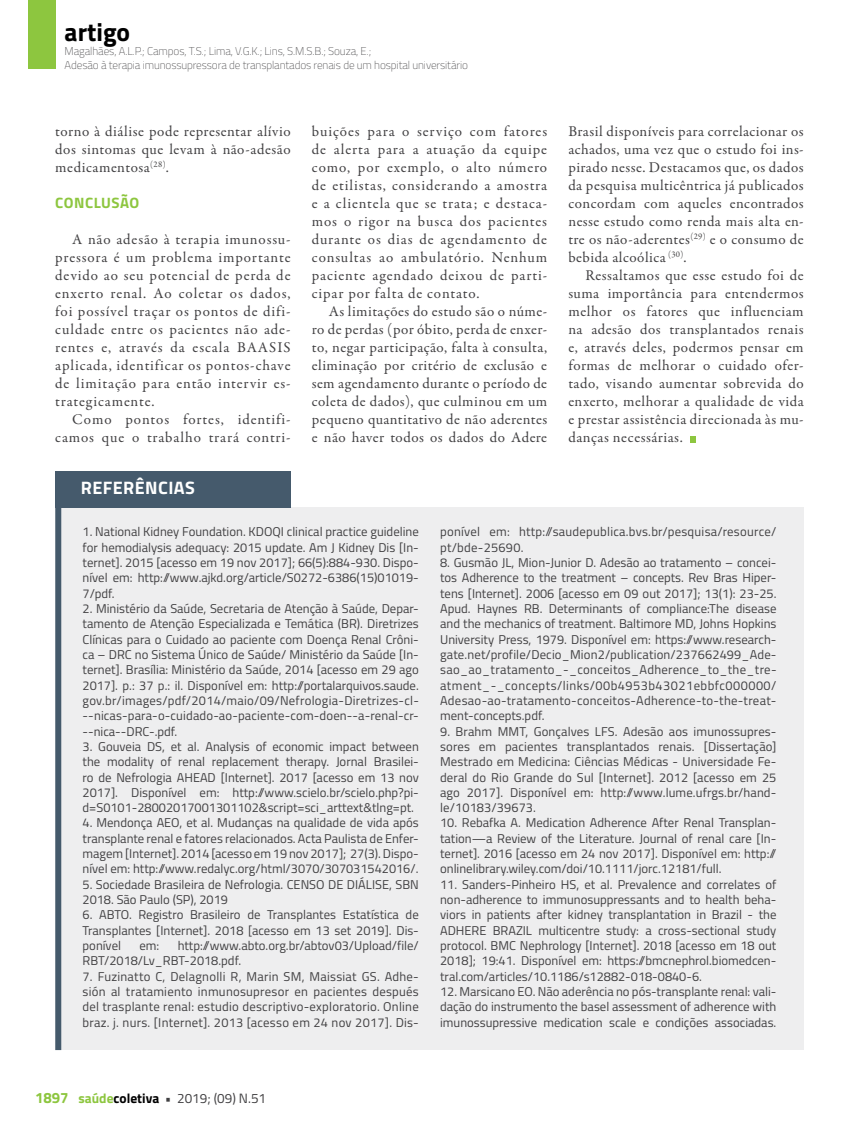
<style>
.page{position:relative;width:859px;height:1132px;background:#fff}
.page>*{position:absolute;margin:0;border:0;box-sizing:border-box;transform-origin:0 0}
.t1{font:700 25.5px "Titillium";color:#000}
.t2{font:700 18px "Titillium";letter-spacing:.025em;color:#fff}
.t3{font:15px/18px "Garamond Premr Pro";letter-spacing:.04em;color:#414042;text-align:justify}
.t4{font:15px/18px "Garamond Premr Pro";letter-spacing:.06em;color:#414042;text-align:right}
.t5{font:700 15px "Titillium";letter-spacing:.03em;color:#8dc63f}
.t6{font:13.5px "Titillium";color:#414042}
.t7{font:12.75px/15.3px "Titillium";color:#414042;text-align:justify}
.t8{font:12.75px/15.3px "Titillium";letter-spacing:.02em;color:#414042}
.t9{font:100 11.25px/13.5px "Titillium";letter-spacing:-.01em;color:#414042}
.s1{font-weight:700;font-size:15px;color:#8dc63f}
.s2{font-weight:700;color:#8dc63f}
.s3{font-weight:700;color:#000}
.s4{font-weight:700}
</style>
<div class="page">
<div style="left:28px;top:0;width:27px;height:69px;background:#8dc63f"></div>
<svg style="left:690px;top:436px;width:6px;height:6px"></svg>
<div style="left:55px;top:507px;width:749px;height:542px;background:#eeeeef"></div>
<div style="left:55px;top:471px;width:236px;height:36px;background:#455a6c"></div>
<div style="left:55px;top:471px;width:6px;height:578px;background:#455a6c"></div>
<h1 class="t1" style="left:65px;top:12px;width:67px">artigo</h1>
<p class="t9" style="left:65px;top:44px;width:405px">Magalhães, A.L.P.; Campos, T.S.; Lima, V.G.K.; Lins, S.M.S.B.; Souza, E.;<br>Adesão à terapia imunossupressora de transplantados renais de um hospital universitário</p>
<p class="t3" style="left:55px;top:122px;width:237px">torno à diálise pode representar alívio dos sintomas que levam à não-adesão medicamentosa<sup>(28)</sup>.</p>
<p class="t5" style="left:55px;top:191px;width:86px">CONCLUSÃO</p>
<p class="t3" style="left:55px;top:230px;width:237px;text-indent:17px">A não adesão à terapia imunossu&shy;pressora é um problema importante devido ao seu potencial de perda de enxerto renal. Ao coletar os dados, foi possível traçar os pontos de difi&shy;culdade entre os pacientes não ade&shy;rentes e, através da escala BAASIS aplicada, identificar os pontos-chave de limitação para então intervir es&shy;trategicamente.</p>
<p class="t4" style="left:55px;top:410px;width:237px">Como pontos fortes, identifi&shy;camos que o trabalho trará contri-</p>
<p class="t3" style="left:312px;top:122px;width:237px">buições para o serviço com fatores de alerta para a atuação da equipe como, por exemplo, o alto número de etilistas, considerando a amostra e a clientela que se trata; e destaca&shy;mos o rigor na busca dos pacientes durante os dias de agendamento de consultas ao ambulatório. Nenhum paciente agendado deixou de parti&shy;cipar por falta de contato.</p>
<p class="t3" style="left:312px;top:302px;width:237px;text-indent:17px">As limitações do estudo são o núme&shy;ro de perdas (por óbito, perda de enxer&shy;to, negar participação, falta à consulta, eliminação por critério de exclusão e sem agendamento durante o período de coleta de dados), que culminou em um pequeno quantitativo de não aderentes e não haver todos os dados do Adere</p>
<p class="t3" style="left:568px;top:122px;width:237px">Brasil disponíveis para correlacionar os achados, uma vez que o estudo foi ins&shy;pirado nesse. Destacamos que, os dados da pesquisa multicêntrica já publicados concordam com aqueles encontrados nesse estudo como renda mais alta en&shy;tre os não-aderentes<sup>(29)</sup> e o consumo de bebida alcoólica <sup>(30)</sup>.</p>
<p class="t3" style="left:568px;top:266px;width:237px;text-indent:17px">Ressaltamos que esse estudo foi de suma importância para entendermos melhor os fatores que influenciam na adesão dos transplantados renais e, através deles, podermos pensar em formas de melhorar o cuidado ofer&shy;tado, visando aumentar sobrevida do enxerto, melhorar a qualidade de vida e prestar assistência direcionada às mu&shy;danças necessárias.</p>
<h2 class="t2" style="left:81px;top:473px;width:116px">REFERÊNCIAS</h2>
<p class="t7" style="left:83px;top:523px;width:338px">1. National Kidney Foundation. KDOQI clinical practice guideline for hemodialysis adequacy: 2015 update. Am J Kidney Dis [In&shy;ternet]. 2015 [acesso em 19 nov 2017]; 66(5):884-930. Dispo&shy;nível em: http://www.ajkd.org/article/S0272-6386(15)01019- 7/pdf.</p>
<p class="t7" style="left:83px;top:600px;width:338px">2. Ministério da Saúde, Secretaria de Atenção à Saúde, Depar&shy;tamento de Atenção Especializada e Temática (BR). Diretrizes Clínicas para o Cuidado ao paciente com Doença Renal Crôni&shy;ca – DRC no Sistema Único de Saúde/ Ministério da Saúde [In&shy;ternet]. Brasília: Ministério da Saúde, 2014 [acesso em 29 ago 2017]. p.: 37 p.: il. Disponível em: http://portalarquivos.saude. gov.br/images/pdf/2014/maio/09/Nefrologia-Diretrizes-cl---nicas-para-o-cuidado-ao-paciente-com-doen--a-renal-cr---nica--DRC-.pdf.</p>
<p class="t7" style="left:83px;top:737px;width:338px">3. Gouveia DS, et al. Analysis of economic impact between the modality of renal replacement therapy. Jornal Brasilei&shy;ro de Nefrologia AHEAD [Internet]. 2017 [acesso em 13 nov 2017]. Disponível em: http://www.scielo.br/scielo.php?pi&shy;d=S0101-28002017001301102&amp;script=sci_arttext&amp;tlng=pt.</p>
<p class="t7" style="left:83px;top:814px;width:338px">4. Mendonça AEO, et al. Mudanças na qualidade de vida após transplante renal e fatores relacionados. Acta Paulista de Enfer&shy;magem [Internet]. 2014 [acesso em 19 nov 2017]; 27(3). Dispo&shy;nível em: http://www.redalyc.org/html/3070/307031542016/.</p>
<p class="t7" style="left:83px;top:875px;width:338px">5. Sociedade Brasileira de Nefrologia. CENSO DE DIÁLISE, SBN<br>2018. São Paulo (SP), 2019</p>
<p class="t7" style="left:83px;top:906px;width:338px">6. ABTO. Registro Brasileiro de Transplantes Estatística de Transplantes [Internet]. 2018 [acesso em 13 set 2019]. Dis&shy;ponível</p>
<p class="t7" style="left:83px;top:936px;width:338px;text-indent:95px">http://www.abto.org.br/abtov03/Upload/file/<br>RBT/2018/Lv_RBT-2018.pdf.</p>
<p class="t7" style="left:83px;top:967px;width:338px">7. Fuzinatto C, Delagnolli R, Marin SM, Maissiat GS. Adhe&shy;sión al tratamiento inmunosupresor en pacientes después del trasplante renal: estudio descriptivo-exploratorio. Online braz. j. nurs. [Internet]. 2013 [acesso em 24 nov 2017]. Dis-</p>
<p class="t7" style="left:139px;top:936px;width:21px">em:</p>
<p class="t8" style="left:440px;top:523px;width:338px">ponível em: http://saudepublica.bvs.br/pesquisa/resource/ pt/bde-25690.</p>
<p class="t7" style="left:440px;top:554px;width:338px">8. Gusmão JL, Mion-Junior D. Adesão ao tratamento – concei&shy;tos Adherence to the treatment – concepts. Rev Bras Hiper&shy;tens [Internet]. 2006 [acesso em 09 out 2017]; 13(1): 23-25.<br>Apud. Haynes RB. Determinants of compliance:The disease and the mechanics of treatment. Baltimore MD, Johns Hopkins University Press, 1979. Disponível em: https://www.research&shy;gate.net/profile/Decio_Mion2/publication/237662499_Ade&shy;sao_ao_tratamento_-_conceitos_Adherence_to_the_tre&shy;atment_-_concepts/links/00b4953b43021ebbfc000000/ Adesao-ao-tratamento-conceitos-Adherence-to-the-treat&shy;ment-concepts.pdf.</p>
<p class="t7" style="left:440px;top:722px;width:338px">9. Brahm MMT, Gonçalves LFS. Adesão aos imunossupres&shy;sores em pacientes transplantados renais. [Dissertação] Mestrado em Medicina: Ciências Médicas - Universidade Fe&shy;deral do Rio Grande do Sul [Internet]. 2012 [acesso em 25 ago 2017]. Disponível em: http://www.lume.ufrgs.br/hand&shy;le/10183/39673.</p>
<p class="t7" style="left:440px;top:814px;width:338px">10. Rebafka A. Medication Adherence After Renal Transplan&shy;tation—a Review of the Literature. Journal of renal care [In&shy;ternet]. 2016 [acesso em 24 nov 2017]. Disponível em: http:// onlinelibrary.wiley.com/doi/10.1111/jorc.12181/full.</p>
<p class="t7" style="left:440px;top:875px;width:338px">11. Sanders-Pinheiro HS, et al. Prevalence and correlates of non-adherence to immunosuppressants and to health beha&shy;viors in patients after kidney transplantation in Brazil - the ADHERE BRAZIL multicentre study: a cross-sectional study protocol. BMC Nephrology [Internet]. 2018 [acesso em 18 out 2018]; 19:41. Disponível em: https://bmcnephrol.biomedcen&shy;tral.com/articles/10.1186/s12882-018-0840-6.</p>
<p class="t7" style="left:440px;top:982px;width:338px">12. Marsicano EO. Não aderência no pós-transplante renal: vali&shy;dação do instrumento the basel assessment of adherence with imunossupressive medication scale e condições associadas.</p>
<p class="t6" style="left:35px;top:1087px;width:233px"><span class="s1">1897</span> <span class="s2">saúde</span><span class="s3">coletiva</span> <span class="s4">•</span> 2019; (09) N.51</p>
</div>
